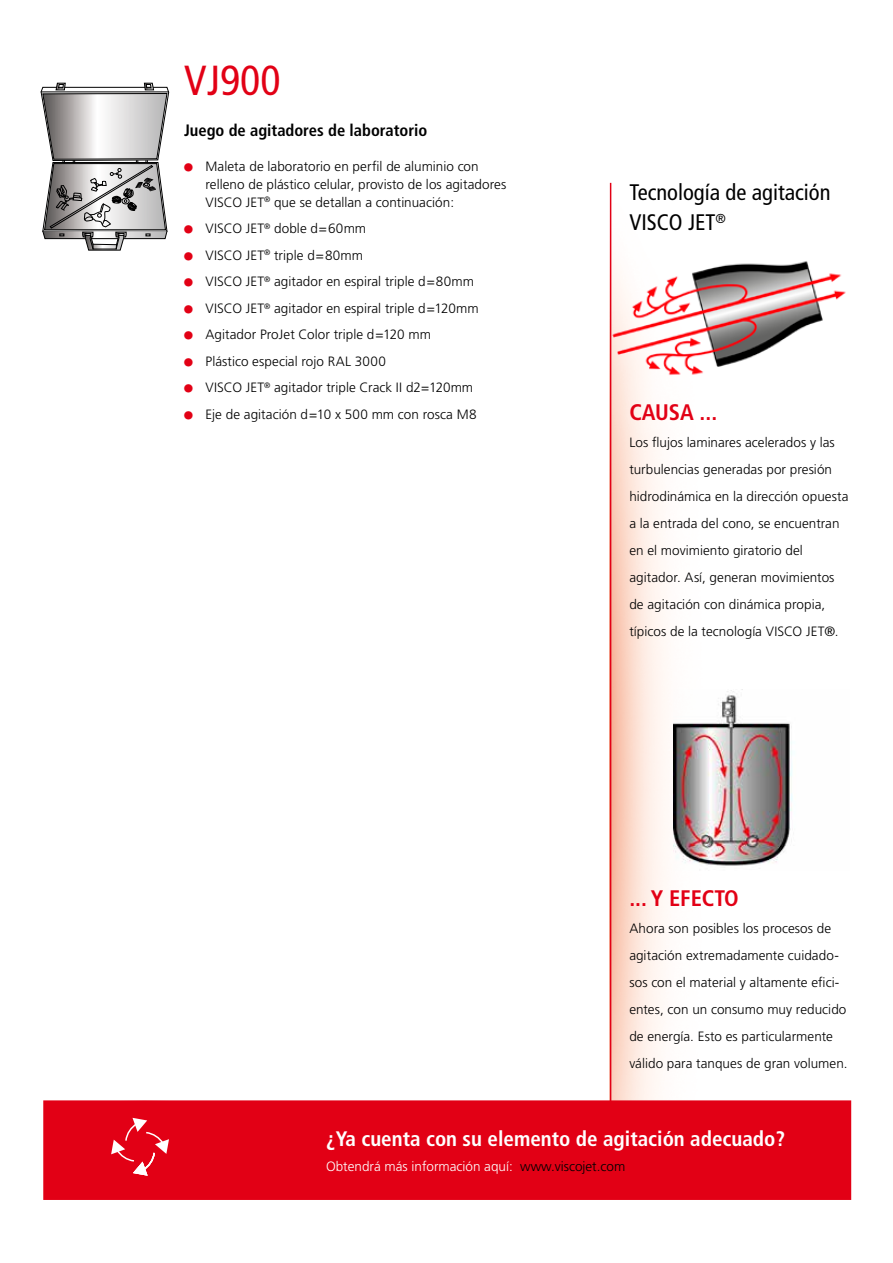
<style>
.page{position:relative;width:893px;height:1263px;background:#fff}
.page>*{position:absolute;margin:0;border:0;box-sizing:border-box;transform-origin:0 0}
.t1{font:condensed 42px "Frutiger";color:#e20015}
.t2{font:condensed 22.5px/30.6px "Frutiger";color:#000}
.t3{font:700 condensed 22.5px "Frutiger";color:#e20015}
.t4{font:700 condensed 21px "Frutiger";color:#fff}
.t5{font:700 condensed 16.5px "Frutiger";color:#000}
.t6{font:300 13.5px/27px "Frutiger";letter-spacing:.005em;color:#000}
.t7{font:300 13.5px "Frutiger";color:#fff}
.s1{font-family:"European Pi One";font-weight:400;font-size:10.5px;color:#e20015}
.s2{color:#000}
</style>
<div class="page">
<img style="left:611px;top:204px;width:63px;height:896px">
<div style="left:43px;top:1100px;width:808px;height:100px;background:#e20015"></div>
<svg style="left:111px;top:1118px;width:58px;height:58px;background:#e62739"></svg>
<img style="left:609px;top:241px;width:237px;height:153px">
<img style="left:674px;top:690px;width:119px;height:176px">
<hr style="left:610px;top:183px;width:1px;height:924px;background:#e20015">
<svg style="left:41px;top:83px;width:128px;height:168px"></svg>
<h1 class="t1" style="left:184px;top:56px;width:98px">VJ900</h1>
<p class="t5" style="left:184px;top:120px;width:245px">Juego de agitadores de laboratorio</p>
<p class="t6" style="left:206px;top:157px;width:302px;line-height:18px;text-indent:-21px"><span class="s1">)</span> Maleta de laboratorio en perfil de aluminio con relleno de plástico celular, provisto de los agitadores<br>VISCO JET<sup>®</sup> que se detallan a continuación:</p>
<p class="t6" style="left:184px;top:215px;width:296px;line-height:26.5px"><span class="s1">)</span> VISCO JET<sup>®</sup> doble d=60mm<br><span class="s1">)</span> VISCO JET<sup>®</sup> triple d=80mm<br><span class="s1">)</span> VISCO JET<sup>®</sup> agitador en espiral triple d=80mm <span class="s1">)</span> VISCO JET<sup>®</sup> agitador en espiral triple d=120mm <span class="s1">)</span> Agitador ProJet Color triple d=120 mm<br><span class="s1">)</span> Plástico especial rojo RAL 3000<br><span class="s1">)</span> VISCO JET<sup>®</sup> agitador triple Crack II d2=120mm <span class="s1">)</span> Eje de agitación d=10 x 500 mm con rosca M8</p>
<h2 class="t2" style="left:629px;top:177px;width:203px">Tecnología de agitación<br>VISCO JET<sup>®</sup></h2>
<h2 class="t3" style="left:629px;top:399px;width:89px">CAUSA ...</h2>
<p class="t6" style="left:629px;top:429px;width:221px">Los flujos laminares acelerados y las turbulencias generadas por presión hidrodinámica en la dirección opuesta a la entrada del cono, se encuentran en el movimiento giratorio del agitador. Así, generan movimientos de agitación con dinámica propia, típicos de la tecnología VISCO JET®.</p>
<h2 class="t3" style="left:629px;top:885px;width:111px">... Y EFECTO</h2>
<p class="t6" style="left:629px;top:915px;width:220px">Ahora son posibles los procesos de agitación extremadamente cuidado&shy;sos con el material y altamente efici&shy;entes, con un consumo muy reducido de energía. Esto es particularmente válido para tanques de gran volumen.</p>
<h3 class="t4" style="left:326px;top:1126px;width:461px">¿Ya cuenta con su elemento de agitación adecuado?</h3>
<p class="t7" style="left:326px;top:1159px;width:301px">Obtendrá más información aquí: <span class="s2">www.viscojet.com</span></p>
</div>
